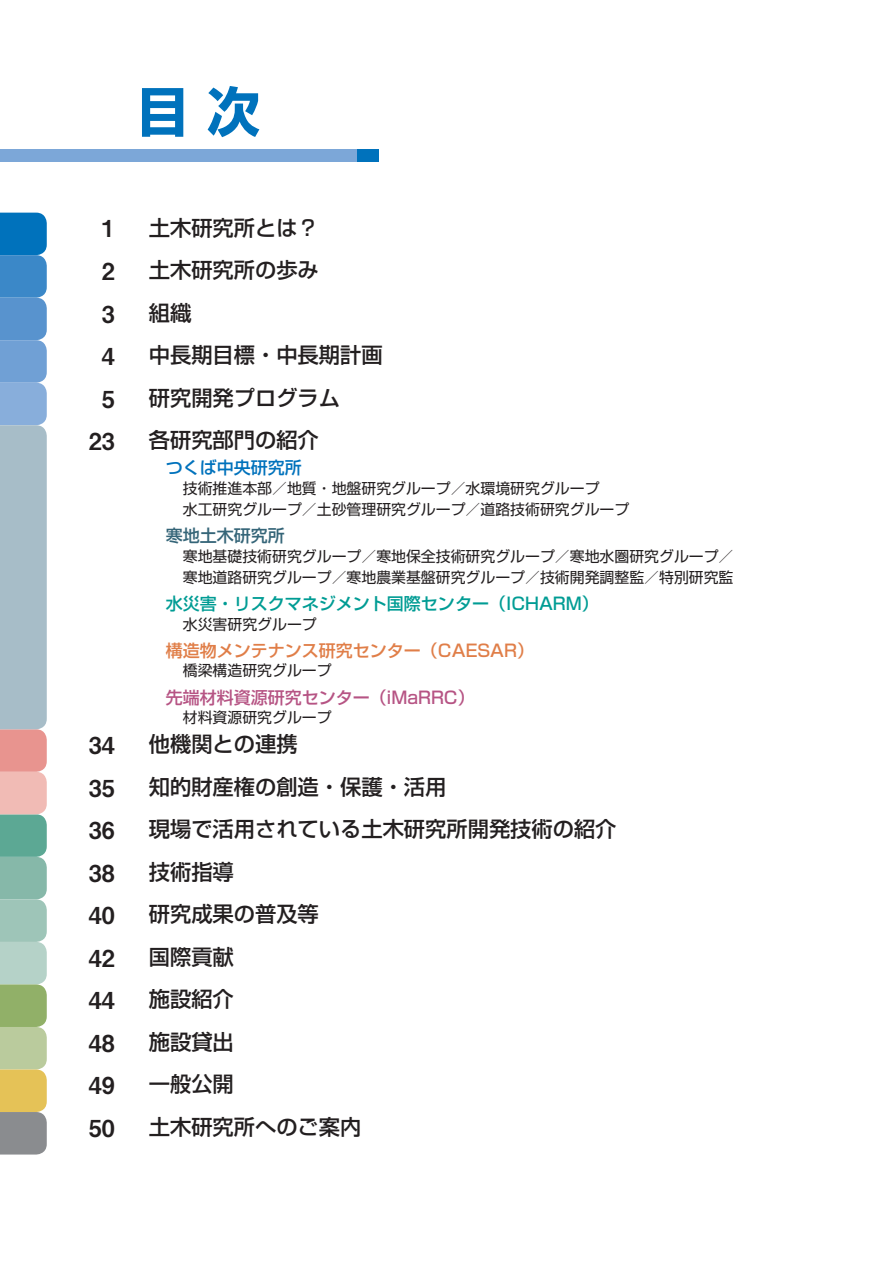
<style>
.page{position:relative;width:893px;height:1263px;background:#fff}
.page>*{position:absolute;margin:0;border:0;box-sizing:border-box;transform-origin:0 0}
.t1{font:700 53.1px "Shin Go Pro";color:#0072bc}
.t2{font:23.4px "Midashi Go Pro MB31";color:#231f20}
.t3{font:500 21.3px "Shin Go Pro";color:#231f20}
.t4{font:500 16.95px "Shin Go Pro";color:#009c94}
.t5{font:500 16.95px "Shin Go Pro";color:#e07e48}
.t6{font:500 16.95px "Shin Go Pro";color:#b65484}
.t7{font:500 16.95px "Shin Go Pro";color:#0072bc}
.t8{font:500 16.95px "Shin Go Pro";color:#356578}
.t9{font:14.85px/21.3px "Shin Go Pro";color:#231f20}
</style>
<div class="page">
<div style="left:0;top:149px;width:379px;height:13px;background:#7ca7d8"></div>
<div style="left:358px;top:149px;width:21px;height:13px;background:#0072bc"></div>
<svg style="left:0;top:213px;width:47px;height:941px;background:#98b1b5"></svg>
<h1 class="t1" style="left:136px;top:70px;width:125px">目 次</h1>
<h2 class="t2" style="left:102px;top:210px;width:15px">1</h2>
<h3 class="t3" style="left:149px;top:210px;width:172px">土木研究所とは？</h3>
<h2 class="t2" style="left:102px;top:252px;width:15px">2</h2>
<h3 class="t3" style="left:149px;top:252px;width:172px">土木研究所の歩み</h3>
<h2 class="t2" style="left:102px;top:295px;width:15px">3</h2>
<h3 class="t3" style="left:149px;top:295px;width:44px">組織</h3>
<h2 class="t2" style="left:102px;top:337px;width:15px">4</h2>
<h3 class="t3" style="left:149px;top:338px;width:235px">中長期目標・中長期計画</h3>
<h2 class="t2" style="left:102px;top:380px;width:15px">5</h2>
<h3 class="t3" style="left:149px;top:380px;width:193px">研究開発プログラム</h3>
<h2 class="t2" style="left:89px;top:422px;width:28px">23</h2>
<h3 class="t3" style="left:149px;top:423px;width:172px">各研究部門の紹介</h3>
<p class="t7" style="left:166px;top:454px;width:138px">つくば中央研究所</p>
<p class="t9" style="left:183px;top:475px;width:448px">技術推進本部／地質・地盤研究グループ／水環境研究グループ<br>水工研究グループ／土砂管理研究グループ／道路技術研究グループ</p>
<p class="t8" style="left:166px;top:522px;width:121px">寒地土木研究所</p>
<p class="t9" style="left:183px;top:544px;width:552px">寒地基礎技術研究グループ／寒地保全技術研究グループ／寒地水圏研究グループ／寒地道路研究グループ／寒地農業基盤研究グループ／技術開発調整監／特別研究監</p>
<p class="t4" style="left:166px;top:590px;width:435px">水災害・リスクマネジメント国際センター（ICHARM）</p>
<p class="t9" style="left:183px;top:612px;width:135px">水災害研究グループ</p>
<p class="t5" style="left:166px;top:637px;width:370px">構造物メンテナンス研究センター（CAESAR）</p>
<p class="t9" style="left:183px;top:658px;width:150px">橋梁構造研究グループ</p>
<p class="t6" style="left:166px;top:683px;width:310px">先端材料資源研究センター（iMaRRC）</p>
<p class="t9" style="left:183px;top:705px;width:150px">材料資源研究グループ</p>
<h2 class="t2" style="left:89px;top:726px;width:28px">34</h2>
<h3 class="t3" style="left:149px;top:727px;width:150px">他機関との連携</h3>
<h2 class="t2" style="left:89px;top:769px;width:28px">35</h2>
<h3 class="t3" style="left:149px;top:769px;width:299px">知的財産権の創造・保護・活用</h3>
<h2 class="t2" style="left:89px;top:812px;width:28px">36</h2>
<h3 class="t3" style="left:149px;top:812px;width:469px">現場で活用されている土木研究所開発技術の紹介</h3>
<h2 class="t2" style="left:89px;top:854px;width:28px">38</h2>
<h3 class="t3" style="left:149px;top:854px;width:87px">技術指導</h3>
<h2 class="t2" style="left:89px;top:897px;width:28px">40</h2>
<h3 class="t3" style="left:149px;top:897px;width:172px">研究成果の普及等</h3>
<h2 class="t2" style="left:89px;top:939px;width:28px">42</h2>
<h3 class="t3" style="left:149px;top:939px;width:87px">国際貢献</h3>
<h2 class="t2" style="left:89px;top:982px;width:28px">44</h2>
<h3 class="t3" style="left:149px;top:982px;width:87px">施設紹介</h3>
<h2 class="t2" style="left:89px;top:1024px;width:28px">48</h2>
<h3 class="t3" style="left:149px;top:1024px;width:87px">施設貸出</h3>
<h2 class="t2" style="left:89px;top:1067px;width:28px">49</h2>
<h3 class="t3" style="left:149px;top:1067px;width:87px">一般公開</h3>
<h2 class="t2" style="left:89px;top:1109px;width:28px">50</h2>
<h3 class="t3" style="left:149px;top:1109px;width:214px">土木研究所へのご案内</h3>
</div>
